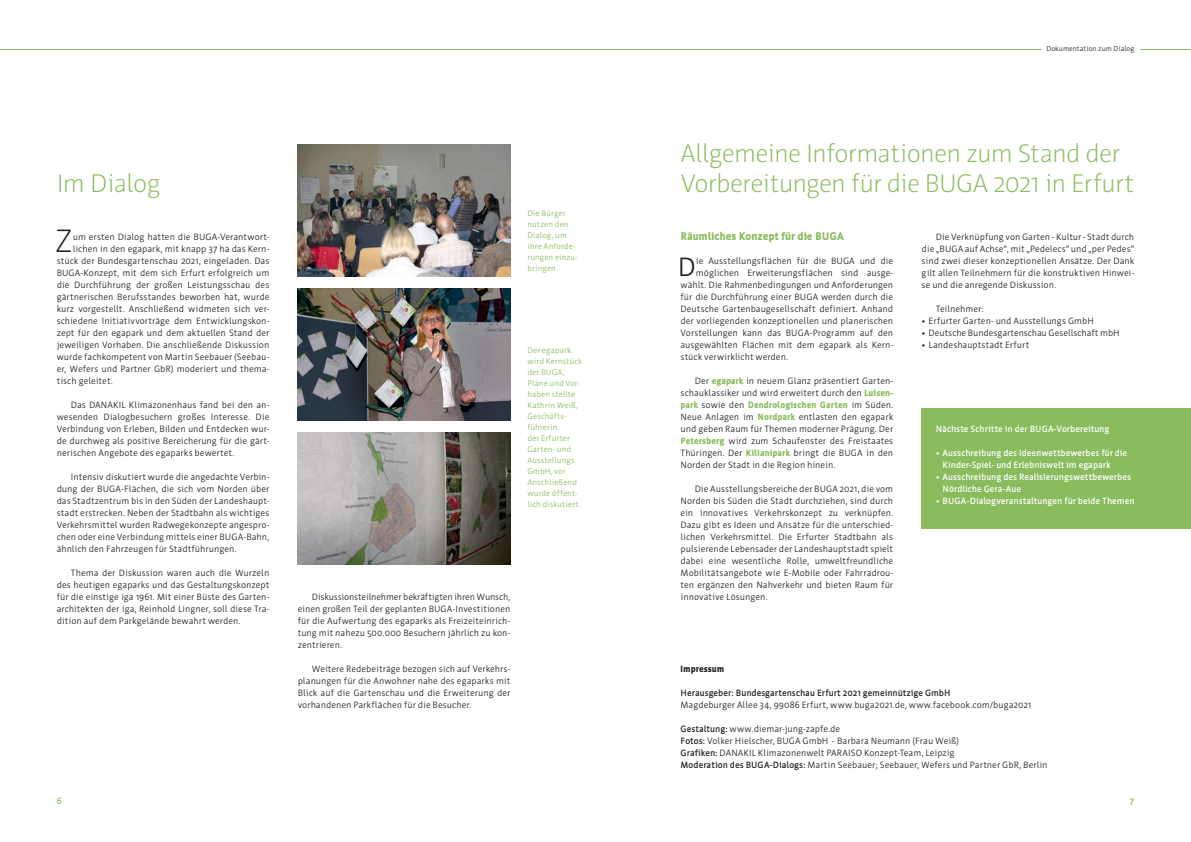
<style>
.page{position:relative;width:1191px;height:842px;background:#fff}
.page>*{position:absolute;margin:0;border:0;box-sizing:border-box;transform-origin:0 0}
.t1{font:300 31.9px "Werk";color:#231f20}
.t2{font:26.1px "Werk";color:#231f20}
.t3{font:300 25px/30px "Werk";letter-spacing:-.035em;color:#8abc5e}
.t4{font:900 11px "Werk";letter-spacing:-.005em;color:#8abc5e}
.t5{font:9px/12px "Werk";color:#231f20;text-align:justify}
.t6{font:700 9px/12px "Werk";color:#fff}
.t7{font:700 9px "Werk";letter-spacing:-.005em;color:#231f20}
.t8{font:9px "Werk";letter-spacing:-.025em;color:#231f20}
.t9{font:900 9px "Werk";letter-spacing:.005em;color:#231f20}
.t10{font:700 9px "Werk";color:#8abc5e}
.t11{font:8px/11px "Werk";letter-spacing:.005em;color:#8abc5e}
.t12{font:7px "Werk";color:#231f20}
.s1{font-weight:900;color:#8abc5e}
.s2{font-weight:700}
.s3{font-family:"Meta Offc Norm"}
</style>
<div class="page">
<hr style="left:0;top:49px;width:1041px;height:1px;background:#8abc5e">
<hr style="left:1140px;top:49px;width:51px;height:1px;background:#8abc5e">
<div style="left:921px;top:408px;width:270px;height:120px;background:#8abc5e"></div>
<img style="left:298px;top:144px;width:212px;height:132px">
<img style="left:298px;top:288px;width:212px;height:132px">
<img style="left:298px;top:432px;width:212px;height:132px">
<p class="t12" style="left:1046px;top:45px;width:89px">Dokumentation zum Dialog</p>
<h3 class="t3" style="left:57px;top:169px;width:105px">Im Dialog</h3>
<h1 class="t1" style="left:55px;top:223px;width:20px">Z</h1>
<p class="t5" style="left:73px;top:231px;width:198px">um ersten Dialog hatten die BUGA-Verantwort-</p>
<p class="t5" style="left:73px;top:243px;width:198px">lichen in den egapark, mit knapp 37 ha das Kern-</p>
<p class="t5" style="left:57px;top:255px;width:214px">stück der Bundesgartenschau 2021, eingeladen. Das</p>
<p class="t5" style="left:57px;top:267px;width:214px">BUGA-Konzept, mit dem sich Erfurt erfolgreich um</p>
<p class="t5" style="left:57px;top:279px;width:214px">die Durchführung der großen Leistungsschau des</p>
<p class="t5" style="left:57px;top:291px;width:214px">gärtnerischen Berufsstandes beworben hat, wurde</p>
<p class="t5" style="left:57px;top:303px;width:214px">kurz vorgestellt. Anschließend widmeten sich ver-</p>
<p class="t5" style="left:57px;top:315px;width:214px">schiedene Initiativvorträge dem Entwicklungskon-</p>
<p class="t5" style="left:57px;top:327px;width:214px">zept für den egapark und dem aktuellen Stand der</p>
<p class="t5" style="left:57px;top:339px;width:214px">jeweiligen Vorhaben. Die anschließende Diskussion</p>
<p class="t5" style="left:57px;top:351px;width:214px">wurde fachkompetent von Martin Seebauer (Seebau-</p>
<p class="t5" style="left:57px;top:363px;width:214px">er, Wefers und Partner GbR) moderiert und thema-</p>
<p class="t5" style="left:57px;top:375px;width:58px">tisch geleitet.</p>
<p class="t5" style="left:57px;top:399px;width:214px;text-indent:14px">Das DANAKIL Klimazonenhaus fand bei den an&shy;wesenden Dialogbesuchern großes Interesse. Die Verbindung von Erleben, Bilden und Entdecken wur&shy;de durchweg als positive Bereicherung für die gärt&shy;nerischen Angebote des egaparks bewertet.</p>
<p class="t5" style="left:57px;top:471px;width:214px;text-indent:14px">Intensiv diskutiert wurde die angedachte Verbin&shy;dung der BUGA-Flächen, die sich vom Norden über das Stadtzentrum bis in den Süden der Landeshaupt&shy;stadt erstrecken. Neben der Stadtbahn als wichtiges Verkehrsmittel wurden Radwegekonzepte angespro&shy;chen oder eine Verbindung mittels einer BUGA-Bahn, ähnlich den Fahrzeugen für Stadtführungen.</p>
<p class="t5" style="left:57px;top:567px;width:214px;text-indent:14px">Thema der Diskussion waren auch die Wurzeln des heutigen egaparks und das Gestaltungskonzept für die einstige iga 1961. Mit einer Büste des Garten&shy;architekten der iga, Reinhold Lingner, soll diese Tra&shy;dition auf dem Parkgelände bewahrt werden.</p>
<p class="t11" style="left:527px;top:208px;width:52px">Die Bürger nutzen den<br>Dialog, um ihre Anforde&shy;rungen einzu&shy;bringen.</p>
<p class="t11" style="left:527px;top:344px;width:56px">Der egapark wird Kernstück der BUGA,<br>Pläne und Vor&shy;haben stellte<br>Kathrin Weiß,<br>Geschäfts&shy;führerin<br>der Erfurter<br>Garten- und<br>Ausstellungs<br>GmbH, vor.<br>Anschließend wurde öffent&shy;lich diskutiert.</p>
<h3 class="t3" style="left:680px;top:139px;width:455px">Allgemeine Informationen zum Stand der<br>Vorbereitungen für die BUGA 2021 in Erfurt</h3>
<p class="t4" style="left:680px;top:230px;width:165px">Räumliches Konzept für die BUGA</p>
<h2 class="t2" style="left:678px;top:252px;width:20px">D</h2>
<p class="t5" style="left:696px;top:255px;width:199px">ie Ausstellungsflächen für die BUGA und die</p>
<p class="t5" style="left:696px;top:267px;width:199px">möglichen Erweiterungsflächen sind ausge-</p>
<p class="t5" style="left:680px;top:279px;width:214px">wählt. Die Rahmenbedingungen und Anforderungen</p>
<p class="t5" style="left:680px;top:291px;width:214px">für die Durchführung einer BUGA werden durch die</p>
<p class="t5" style="left:680px;top:303px;width:214px">Deutsche Gartenbaugesellschaft definiert. Anhand</p>
<p class="t5" style="left:680px;top:315px;width:214px">der vorliegenden konzeptionellen und planerischen</p>
<p class="t5" style="left:680px;top:327px;width:214px">Vorstellungen kann das BUGA-Programm auf den</p>
<p class="t5" style="left:680px;top:339px;width:214px">ausgewählten Flächen mit dem egapark als Kern-</p>
<p class="t5" style="left:680px;top:351px;width:109px">stück verwirklicht werden.</p>
<p class="t5" style="left:680px;top:375px;width:214px;text-indent:14px">Der <span class="s1">egapark</span> in neuem Glanz präsentiert Garten&shy;schauklassiker und wird erweitert durch den <span class="s1">Luisen&shy;park</span> sowie den <span class="s1">Dendrologischen Garten</span> im Süden.<br>Neue Anlagen im <span class="s1">Nordpark</span> entlasten den egapark und geben Raum für Themen moderner Prägung. Der <span class="s1">Petersberg</span> wird zum Schaufenster des Freistaates Thüringen. Der <span class="s1">Kilianipark</span> bringt die BUGA in den Norden der Stadt in die Region hinein.</p>
<p class="t5" style="left:680px;top:483px;width:214px;text-indent:14px">Die Ausstellungsbereiche der BUGA 2021, die vom Norden bis Süden die Stadt durchziehen, sind durch ein innovatives Verkehrskonzept zu verknüpfen.<br>Dazu gibt es Ideen und Ansätze für die unterschied&shy;lichen Verkehrsmittel. Die Erfurter Stadtbahn als pulsierende Lebensader der Landeshauptstadt spielt dabei eine wesentliche Rolle, umweltfreundliche Mobilitätsangebote wie E-Mobile oder Fahrradrou&shy;ten ergänzen den Nahverkehr und bieten Raum für</p>
<p class="t5" style="left:921px;top:231px;width:214px;text-indent:14px">Die Verknüpfung von Garten - Kultur - Stadt durch die „BUGA auf Achse“, mit „Pedelecs“ und „per Pedes“ sind zwei dieser konzeptionellen Ansätze. Der Dank gilt allen Teilnehmern für die konstruktiven Hinwei&shy;se und die anregende Diskussion.</p>
<p class="t5" style="left:935px;top:303px;width:50px">Teilnehmer:</p>
<p class="t5" style="left:921px;top:315px;width:174px"><span class="s2">•</span> Erfurter Garten- und Ausstellungs GmbH</p>
<p class="t5" style="left:921px;top:327px;width:200px"><span class="s2">•</span> Deutsche Bundesgartenschau Gesellschaft mbH</p>
<p class="t5" style="left:921px;top:339px;width:109px"><span class="s2">•</span> Landeshauptstadt Erfurt</p>
<p class="t6" style="left:935px;top:423px;width:175px">Nächste Schritte in der BUGA-Vorbereitung</p>
<p class="t6" style="left:942px;top:447px;width:186px;text-indent:-7px">• Ausschreibung des Ideenwettbewerbes für die<br>Kinder-Spiel- und Erlebniswelt im egapark</p>
<p class="t6" style="left:942px;top:471px;width:190px;text-indent:-7px">• Ausschreibung des Realisierungswettbewerbes<br>Nördliche Gera-Aue</p>
<p class="t6" style="left:935px;top:495px;width:200px">• BUGA-Dialogveranstaltungen für beide Themen</p>
<p class="t8" style="left:312px;top:592px;width:200px">Diskussionsteilnehmer bekräftigten ihren Wunsch,</p>
<p class="t5" style="left:680px;top:591px;width:88px">innovative Lösungen.</p>
<p class="t5" style="left:298px;top:603px;width:214px">einen großen Teil der geplanten BUGA-Investitionen für die Aufwertung des egaparks als Freizeiteinrich&shy;tung mit nahezu 500.000 Besuchern jährlich zu kon&shy;zentrieren.</p>
<p class="t5" style="left:298px;top:663px;width:214px;text-indent:14px">Weitere Redebeiträge bezogen sich auf Verkehrs&shy;planungen für die Anwohner nahe des egaparks mit Blick auf die Gartenschau und die Erweiterung der vorhandenen Parkflächen für die Besucher.</p>
<p class="t9" style="left:680px;top:664px;width:45px">Impressum</p>
<p class="t7" style="left:680px;top:688px;width:272px">Herausgeber: Bundesgartenschau Erfurt 2021 gemeinnützige GmbH</p>
<p class="t5" style="left:680px;top:699px;width:352px">Magdeburger Allee 34, 99086 Erfurt, www.buga2021.de, www.facebook.com/buga2021</p>
<p class="t5" style="left:680px;top:723px;width:368px;text-align:left"><span class="s2">Gestaltung:</span> www.diemar-jung-zapfe.de<br><span class="s2">Fotos:</span> Volker Hielscher, BUGA GmbH <span class="s3">⋅</span> Barbara Neumann (Frau Weiß)<br><span class="s2">Grafiken:</span> DANAKIL Klimazonenwelt PARAISO Konzept-Team, Leipzig<br><span class="s2">Moderation des BUGA-Dialogs:</span> Martin Seebauer; Seebauer, Wefers und Partner GbR, Berlin</p>
<p class="t10" style="left:57px;top:796px;width:7px">6</p>
<p class="t10" style="left:1130px;top:796px;width:6px">7</p>
</div>
